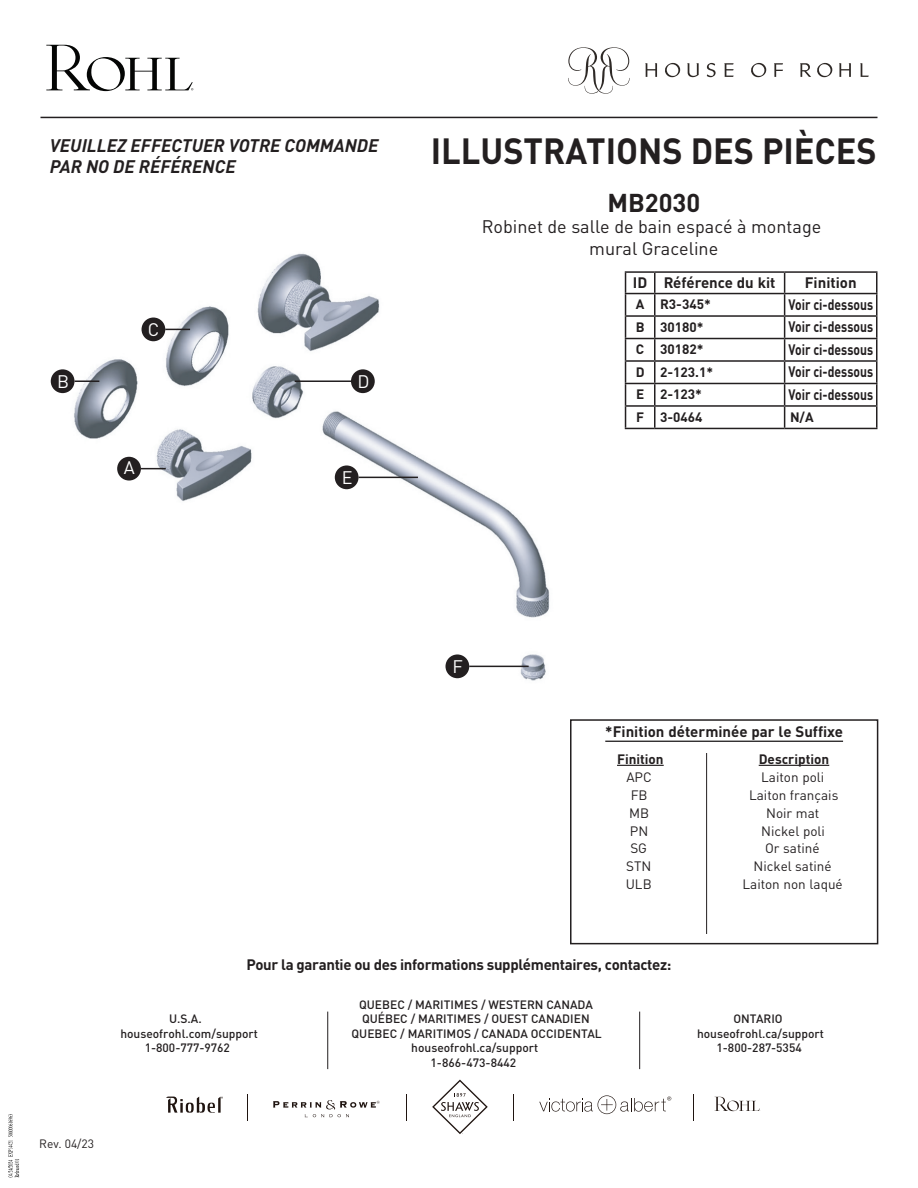
<style>
.page{position:relative;width:918px;height:1188px;background:#fff}
.page>*{position:absolute;margin:0;border:0;box-sizing:border-box;transform-origin:0 0}
.t1{font:700 36px "DIN Pro";color:#231f20;scale:.95 1}
.t2{font:700 25.5px "DIN Pro";color:#231f20}
.t3{font:18px/21.6px "DIN Pro";color:#231f20;text-align:center}
.t4{font:italic 700 18px/21.6px "DIN Pro";color:#231f20}
.t5{font:18px "DIN Pro";color:#fff}
.t6{font:700 15px "DIN Pro";color:#231f20;scale:.81 1}
.t7{font:700 15px "DIN Pro";letter-spacing:-.02em;color:#231f20}
.t8{font:700 15px "DIN Pro";color:#231f20}
.t9{font:13.5px/18px "DIN Pro";color:#231f20;text-align:center}
.t10{font:700 13.5px "DIN Pro";color:#231f20}
.t11{font:500 12px/14.4px "DIN Pro";color:#231f20;text-align:center}
.t12{font:12px "DIN Pro";color:#231f20}
</style>
<div class="page">
<hr style="left:40px;top:117px;width:838px;height:1px;background:#231f20">
<svg style="left:568px;top:47px;width:62px;height:47px"></svg>
<svg style="left:645px;top:63px;width:12px;height:14px"></svg>
<svg style="left:687px;top:63px;width:12px;height:14px"></svg>
<svg style="left:707px;top:63px;width:9px;height:14px"></svg>
<svg style="left:724px;top:63px;width:10px;height:14px"></svg>
<svg style="left:751px;top:63px;width:15px;height:14px"></svg>
<svg style="left:817px;top:63px;width:15px;height:14px"></svg>
<svg style="left:665px;top:63px;width:15px;height:14px"></svg>
<svg style="left:774px;top:63px;width:9px;height:14px"></svg>
<svg style="left:800px;top:63px;width:11px;height:14px"></svg>
<svg style="left:839px;top:63px;width:12px;height:14px"></svg>
<svg style="left:860px;top:63px;width:9px;height:14px"></svg>
<svg style="left:46px;top:45px;width:147px;height:46px"></svg>
<hr style="left:625px;top:271px;width:30px;height:2px;background:#231f20">
<hr style="left:655px;top:271px;width:130px;height:2px;background:#231f20">
<hr style="left:654px;top:273px;width:2px;height:20px;background:#231f20">
<hr style="left:785px;top:271px;width:93px;height:2px;background:#231f20">
<hr style="left:876px;top:273px;width:2px;height:20px;background:#231f20">
<hr style="left:625px;top:293px;width:30px;height:1px;background:#231f20">
<hr style="left:655px;top:293px;width:130px;height:1px;background:#231f20">
<hr style="left:654px;top:294px;width:2px;height:21px;background:#231f20">
<hr style="left:785px;top:293px;width:93px;height:1px;background:#231f20">
<hr style="left:876px;top:294px;width:2px;height:21px;background:#231f20">
<hr style="left:625px;top:315px;width:30px;height:2px;background:#231f20">
<hr style="left:655px;top:315px;width:130px;height:2px;background:#231f20">
<hr style="left:654px;top:317px;width:2px;height:21px;background:#231f20">
<hr style="left:785px;top:315px;width:93px;height:2px;background:#231f20">
<hr style="left:876px;top:317px;width:2px;height:21px;background:#231f20">
<hr style="left:625px;top:338px;width:30px;height:1px;background:#231f20">
<hr style="left:655px;top:338px;width:130px;height:1px;background:#231f20">
<hr style="left:654px;top:339px;width:2px;height:21px;background:#231f20">
<hr style="left:785px;top:338px;width:93px;height:1px;background:#231f20">
<hr style="left:876px;top:339px;width:2px;height:21px;background:#231f20">
<hr style="left:625px;top:360px;width:30px;height:2px;background:#231f20">
<hr style="left:655px;top:360px;width:130px;height:2px;background:#231f20">
<hr style="left:654px;top:362px;width:2px;height:21px;background:#231f20">
<hr style="left:785px;top:360px;width:93px;height:2px;background:#231f20">
<hr style="left:876px;top:362px;width:2px;height:21px;background:#231f20">
<hr style="left:625px;top:383px;width:30px;height:1px;background:#231f20">
<hr style="left:655px;top:383px;width:130px;height:1px;background:#231f20">
<hr style="left:654px;top:384px;width:2px;height:21px;background:#231f20">
<hr style="left:785px;top:383px;width:93px;height:1px;background:#231f20">
<hr style="left:876px;top:384px;width:2px;height:21px;background:#231f20">
<hr style="left:625px;top:405px;width:30px;height:2px;background:#231f20">
<svg style="left:625px;top:273px;width:1px;height:155px"></svg>
<hr style="left:655px;top:405px;width:130px;height:2px;background:#231f20">
<hr style="left:654px;top:407px;width:2px;height:21px;background:#231f20">
<hr style="left:785px;top:405px;width:93px;height:2px;background:#231f20">
<svg style="left:784px;top:273px;width:1px;height:155px"></svg>
<hr style="left:876px;top:407px;width:2px;height:21px;background:#231f20">
<hr style="left:625px;top:428px;width:30px;height:1px;background:#231f20">
<hr style="left:655px;top:428px;width:130px;height:1px;background:#231f20">
<hr style="left:785px;top:428px;width:93px;height:1px;background:#231f20">
<img style="left:62px;top:253px;width:488px;height:428px">
<div style="left:117px;top:457px;width:24px;height:24px;background:#231f20;border-radius:50%"></div>
<svg style="left:141px;top:468px;width:25px;height:1px"></svg>
<div style="left:335px;top:465px;width:24px;height:24px;background:#231f20;border-radius:50%"></div>
<hr style="left:359px;top:477px;width:59px;height:1px;background:#231f20">
<div style="left:446px;top:654px;width:23px;height:24px;background:#231f20;border-radius:50%"></div>
<hr style="left:469px;top:666px;width:60px;height:1px;background:#231f20">
<div style="left:51px;top:369px;width:24px;height:24px;background:#231f20;border-radius:50%"></div>
<hr style="left:75px;top:380px;width:24px;height:2px;background:#231f20">
<div style="left:142px;top:318px;width:23px;height:23px;background:#231f20;border-radius:50%"></div>
<svg style="left:165px;top:329px;width:25px;height:1px"></svg>
<div style="left:351px;top:369px;width:24px;height:24px;background:#231f20;border-radius:50%"></div>
<hr style="left:295px;top:380px;width:59px;height:2px;background:#231f20">
<hr style="left:639px;top:1012px;width:1px;height:57px;background:#231f20">
<hr style="left:327px;top:1012px;width:1px;height:57px;background:#231f20">
<svg style="left:715px;top:1097px;width:46px;height:14px"></svg>
<svg style="left:539px;top:1095px;width:132px;height:19px"></svg>
<svg style="left:273px;top:1100px;width:107px;height:17px"></svg>
<svg style="left:166px;top:1097px;width:57px;height:16px"></svg>
<svg style="left:432px;top:1080px;width:56px;height:54px"></svg>
<svg style="left:406px;top:1095px;width:1px;height:26px"></svg>
<svg style="left:513px;top:1095px;width:1px;height:26px"></svg>
<svg style="left:693px;top:1095px;width:1px;height:26px"></svg>
<div style="left:570px;top:719px;width:308px;height:225px;border:2px solid #231f20"></div>
<hr style="left:706px;top:753px;width:1px;height:181px;background:#231f20">
<hr style="left:617px;top:765px;width:47px;height:1px;background:#231f20">
<hr style="left:759px;top:765px;width:70px;height:1px;background:#231f20">
<hr style="left:605px;top:741px;width:238px;height:1px;background:#231f20">
<svg style="left:8px;top:1114px;width:11px;height:63px"></svg>
<h3 class="t4" style="left:50px;top:132px;width:330px">VEUILLEZ EFFECTUER VOTRE COMMANDE<br>PAR NO DE RÉFÉRENCE</h3>
<h1 class="t1" style="left:431px;top:121px;width:471px">ILLUSTRATIONS DES PIÈCES</h1>
<h3 class="t5" style="left:57px;top:369px;width:14px">B</h3>
<h3 class="t5" style="left:148px;top:317px;width:13px">C</h3>
<h3 class="t5" style="left:124px;top:456px;width:12px">A</h3>
<h3 class="t5" style="left:357px;top:369px;width:14px">D</h3>
<h3 class="t5" style="left:342px;top:465px;width:12px">E</h3>
<h2 class="t2" style="left:607px;top:181px;width:94px">MB2030</h2>
<h3 class="t3" style="left:482px;top:214px;width:341px">Robinet de salle de bain espacé à montage mural Graceline</h3>
<p class="t8" style="left:633px;top:270px;width:144px">ID Référence du kit</p>
<p class="t8" style="left:805px;top:270px;width:53px">Finition</p>
<p class="t10" style="left:636px;top:294px;width:77px">A R3-345*</p>
<p class="t6" style="left:789px;top:293px;width:106px">Voir ci-dessous</p>
<p class="t10" style="left:636px;top:316px;width:69px">B 30180*</p>
<p class="t6" style="left:789px;top:315px;width:106px">Voir ci-dessous</p>
<p class="t10" style="left:636px;top:339px;width:69px">C 30182*</p>
<p class="t6" style="left:789px;top:338px;width:106px">Voir ci-dessous</p>
<p class="t10" style="left:636px;top:361px;width:79px">D 2-123.1*</p>
<p class="t6" style="left:789px;top:360px;width:106px">Voir ci-dessous</p>
<p class="t10" style="left:636px;top:384px;width:67px">E 2-123*</p>
<p class="t6" style="left:789px;top:383px;width:106px">Voir ci-dessous</p>
<p class="t10" style="left:636px;top:407px;width:68px">F 3-0464</p>
<p class="t10" style="left:790px;top:407px;width:25px">N/A</p>
<h3 class="t5" style="left:453px;top:654px;width:12px">F</h3>
<p class="t8" style="left:605px;top:719px;width:239px">*Finition déterminée par le Suffixe</p>
<p class="t10" style="left:617px;top:748px;width:48px">Finition</p>
<p class="t10" style="left:759px;top:748px;width:72px">Description</p>
<p class="t9" style="left:626px;top:767px;width:28px">APC<br>FB<br>MB<br>PN<br>SG<br>STN<br>ULB</p>
<p class="t9" style="left:743px;top:767px;width:102px">Laiton poli<br>Laiton français<br>Noir mat<br>Nickel poli<br>Or satiné<br>Nickel satiné<br>Laiton non laqué</p>
<p class="t7" style="left:246px;top:953px;width:427px">Pour la garantie ou des informations supplémentaires, contactez:</p>
<p class="t11" style="left:169px;top:1011px;width:34px">U.S.A.</p>
<p class="t11" style="left:120px;top:1026px;width:139px">houseofrohl.com/support</p>
<p class="t11" style="left:145px;top:1040px;width:87px">1-800-777-9762</p>
<p class="t11" style="left:352px;top:997px;width:252px">QUEBEC / MARITIMES / WESTERN CANADA<br>QUÉBEC / MARITIMES / OUEST CANADIEN<br>QUEBEC / MARITIMOS / CANADA OCCIDENTAL houseofrohl.ca/support<br>1-866-473-8442</p>
<p class="t11" style="left:697px;top:1011px;width:128px">ONTARIO houseofrohl.ca/support<br>1-800-287-5354</p>
<p class="t12" style="left:39px;top:1135px;width:56px">Rev. 04/23</p>
</div>
